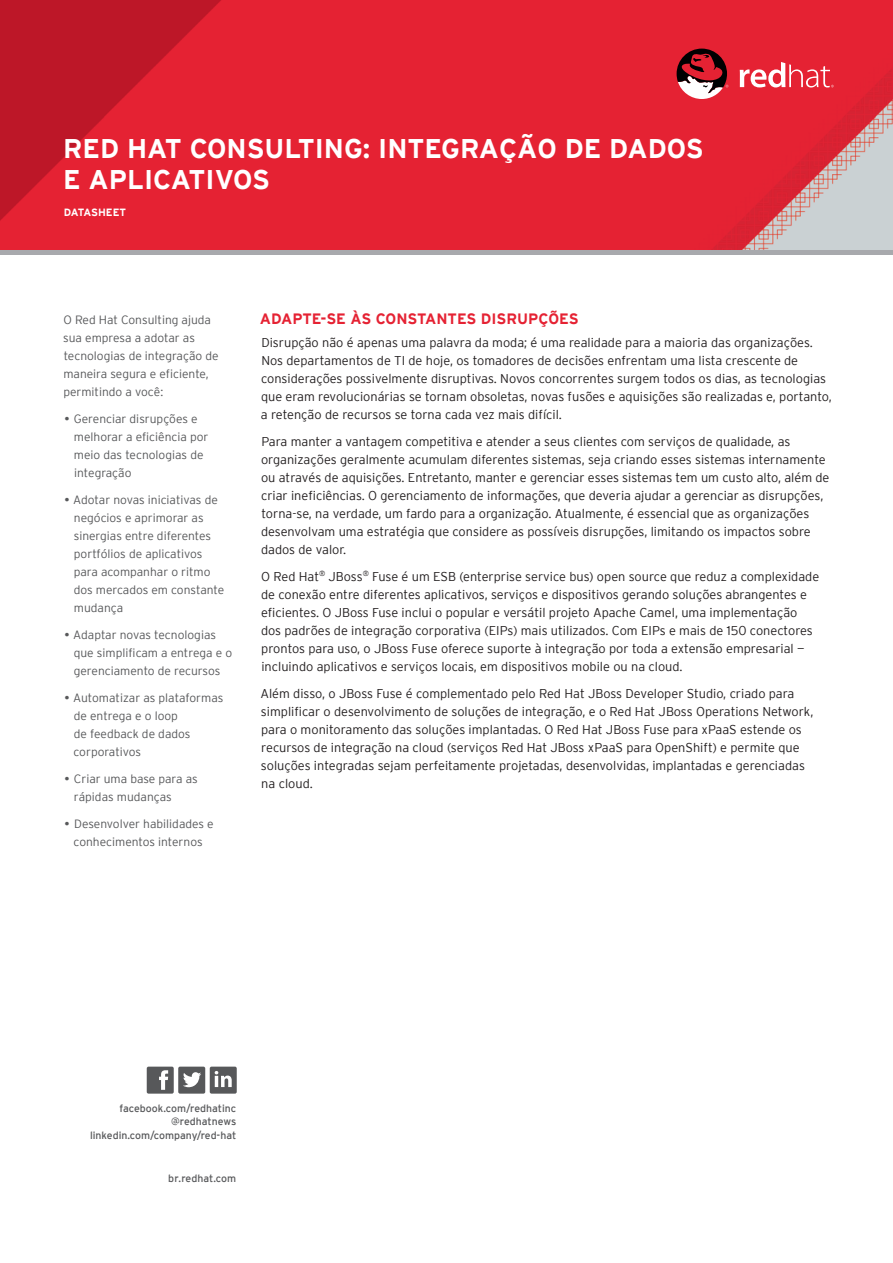
<style>
.page{position:relative;width:893px;height:1263px;background:#fff}
.page>*{position:absolute;margin:0;border:0;box-sizing:border-box;transform-origin:0 0}
.t1{font:700 27px/31.5px "Interstate";color:#fff}
.t2{font:700 15px "Interstate";color:#e52233}
.t3{font:300 12.75px/18px "Interstate";color:#231f20}
.t4{font:300 12px/18px "Interstate";color:#57585a}
.t5{font:10.5px/13.5px "Interstate";color:#57585a;text-align:right}
.t6{font:700 10.5px "Interstate";letter-spacing:-.015em;color:#fff}
.s1{font-weight:400}
</style>
<div class="page">
<img style="left:0;top:0;width:893px;height:250px">
<svg style="left:147px;top:1067px;width:90px;height:27px"></svg>
<svg style="left:740px;top:62px;width:94px;height:25px"></svg>
<svg style="left:677px;top:49px;width:51px;height:50px"></svg>
<div style="left:0;top:250px;width:893px;height:5px;background:#a8a9ad"></div>
<h1 class="t1" style="left:63px;top:132px;width:642px">RED HAT CONSULTING: INTEGRAÇÃO DE DADOS<br>E APLICATIVOS</h1>
<p class="t6" style="left:64px;top:206px;width:64px">DATASHEET</p>
<p class="t4" style="left:63px;top:311px;width:157px">O Red Hat Consulting ajuda sua empresa a adotar as tecnologias de integração de maneira segura e eficiente, permitindo a você:</p>
<p class="t4" style="left:74px;top:410px;width:136px;text-indent:-10px"><span class="s1">•</span> Gerenciar disrupções e melhorar a eficiência por meio das tecnologias de integração</p>
<p class="t4" style="left:74px;top:491px;width:152px;text-indent:-9px"><span class="s1">•</span> Adotar novas iniciativas de negócios e aprimorar as sinergias entre diferentes portfólios de aplicativos para acompanhar o ritmo dos mercados em constante mudança</p>
<p class="t4" style="left:74px;top:626px;width:160px;text-indent:-9px"><span class="s1">•</span> Adaptar novas tecnologias que simplificam a entrega e o gerenciamento de recursos</p>
<p class="t4" style="left:74px;top:689px;width:151px;text-indent:-9px"><span class="s1">•</span> Automatizar as plataformas de entrega e o loop<br>de feedback de dados corporativos</p>
<p class="t4" style="left:74px;top:770px;width:125px;text-indent:-10px"><span class="s1">•</span> Criar uma base para as rápidas mudanças</p>
<p class="t4" style="left:64px;top:815px;width:151px;text-align:center"><span class="s1">•</span> Desenvolver habilidades e conhecimentos internos</p>
<p class="t2" style="left:260px;top:310px;width:320px">ADAPTE-SE ÀS CONSTANTES DISRUPÇÕES</p>
<p class="t3" style="left:261px;top:333px;width:573px">Disrupção não é apenas uma palavra da moda; é uma realidade para a maioria das organizações.<br>Nos departamentos de TI de hoje, os tomadores de decisões enfrentam uma lista crescente de considerações possivelmente disruptivas. Novos concorrentes surgem todos os dias, as tecnologias que eram revolucionárias se tornam obsoletas, novas fusões e aquisições são realizadas e, portanto, a retenção de recursos se torna cada vez mais difícil.</p>
<p class="t3" style="left:261px;top:432px;width:570px">Para manter a vantagem competitiva e atender a seus clientes com serviços de qualidade, as organizações geralmente acumulam diferentes sistemas, seja criando esses sistemas internamente ou através de aquisições. Entretanto, manter e gerenciar esses sistemas tem um custo alto, além de criar ineficiências. O gerenciamento de informações, que deveria ajudar a gerenciar as disrupções, torna-se, na verdade, um fardo para a organização. Atualmente, é essencial que as organizações desenvolvam uma estratégia que considere as possíveis disrupções, limitando os impactos sobre dados de valor.</p>
<p class="t3" style="left:261px;top:567px;width:560px">O Red Hat<sup>®</sup> JBoss<sup>®</sup> Fuse é um ESB (enterprise service bus) open source que reduz a complexidade de conexão entre diferentes aplicativos, serviços e dispositivos gerando soluções abrangentes e eficientes. O JBoss Fuse inclui o popular e versátil projeto Apache Camel, uma implementação dos padrões de integração corporativa (EIPs) mais utilizados. Com EIPs e mais de 150 conectores prontos para uso, o JBoss Fuse oferece suporte à integração por toda a extensão empresarial — incluindo aplicativos e serviços locais, em dispositivos mobile ou na cloud.</p>
<p class="t3" style="left:260px;top:684px;width:554px">Além disso, o JBoss Fuse é complementado pelo Red Hat JBoss Developer Studio, criado para simplificar o desenvolvimento de soluções de integração, e o Red Hat JBoss Operations Network, para o monitoramento das soluções implantadas. O Red Hat JBoss Fuse para xPaaS estende os recursos de integração na cloud (serviços Red Hat JBoss xPaaS para OpenShift) e permite que soluções integradas sejam perfeitamente projetadas, desenvolvidas, implantadas e gerenciadas na cloud.</p>
<p class="t5" style="left:90px;top:1101px;width:148px">facebook.com/redhatinc @redhatnews linkedin.com/company/red-hat</p>
<p class="t5" style="left:168px;top:1171px;width:69px">br.redhat.com</p>
</div>
